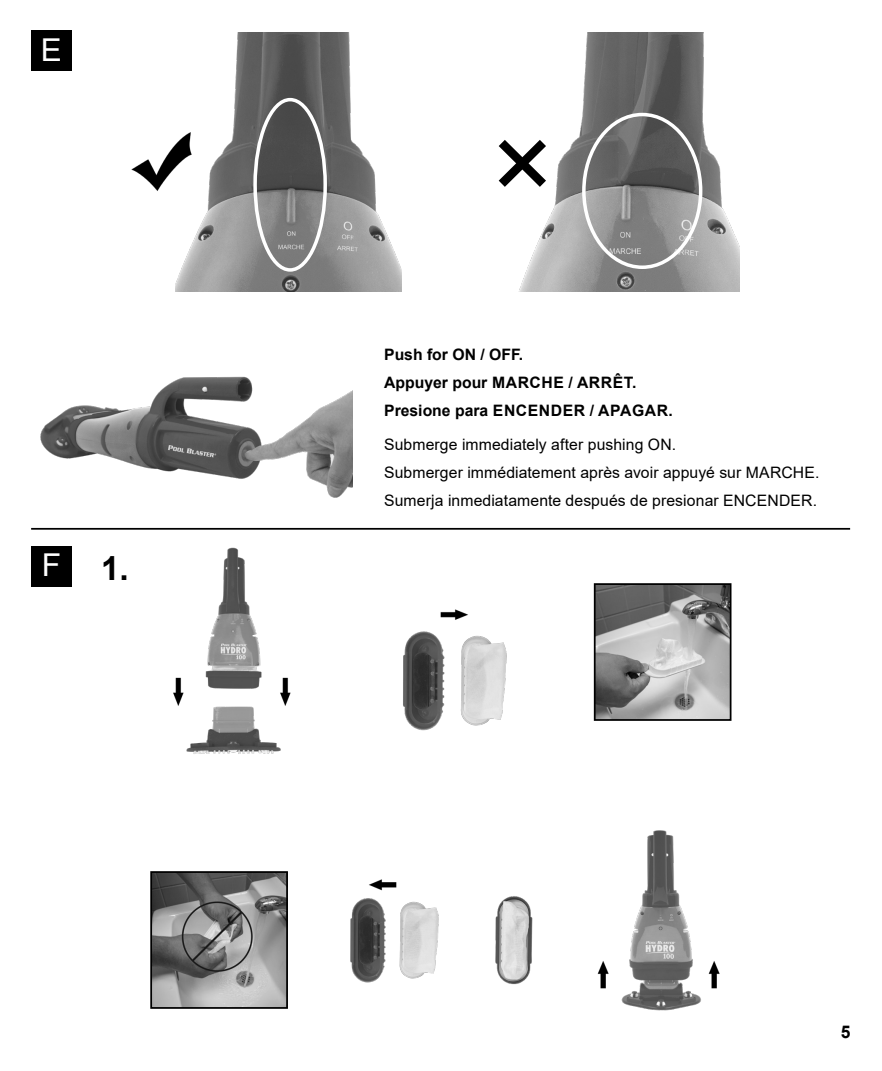
<style>
.page{position:relative;width:882px;height:1071px;background:#fff}
.page>*{position:absolute;margin:0;border:0;box-sizing:border-box;transform-origin:0 0}
.t1{font:700 33.25px "Arial";color:#000}
.t2{font:31.5px "Arial";color:#fff}
.t3{font:700 17.5px "Arial";color:#000}
.t4{font:15.75px "Arial";letter-spacing:.005em;color:#000}
.t5{font:700 15.75px "Arial";color:#000}
</style>
<div class="page">
<div style="left:31px;top:31px;width:41px;height:40px;background:#000"></div>
<div style="left:31px;top:546px;width:41px;height:41px;background:#000"></div>
<hr style="left:31px;top:528px;width:819px;height:2px;background:#000">
<img style="left:173px;top:677px;width:8px;height:29px">
<img style="left:708px;top:961px;width:12px;height:28px">
<img style="left:288px;top:692px;width:3px;height:8px">
<img style="left:597px;top:961px;width:12px;height:28px">
<img style="left:440px;top:609px;width:28px;height:11px">
<img style="left:369px;top:879px;width:28px;height:12px">
<img style="left:40px;top:376px;width:312px;height:122px">
<img style="left:403px;top:631px;width:104px;height:100px">
<img style="left:350px;top:896px;width:183px;height:89px">
<img style="left:181px;top:547px;width:107px;height:207px">
<img style="left:597px;top:586px;width:132px;height:132px">
<div style="left:594px;top:583px;width:138px;height:138px;border:2px solid #000"></div>
<img style="left:153px;top:874px;width:132px;height:132px">
<div style="left:150px;top:871px;width:138px;height:138px;border:2px solid #000"></div>
<img style="left:175px;top:32px;width:227px;height:259px">
<img style="left:519px;top:32px;width:221px;height:259px">
<div style="left:253px;top:98px;width:74px;height:174px;border:4px solid #fff;border-radius:50%"></div>
<div style="left:582px;top:113px;width:120px;height:156px;border:4px solid #fff;border-radius:50%"></div>
<img style="left:131px;top:129px;width:63px;height:64px">
<svg style="left:498px;top:131px;width:57px;height:65px"></svg>
<img style="left:621px;top:830px;width:80px;height:181px">
<p class="t2" style="left:41px;top:28px;width:23px">E</p>
<p class="t2" style="left:42px;top:543px;width:21px">F</p>
<p class="t1" style="left:101px;top:545px;width:29px">1.</p>
<p class="t5" style="left:384px;top:343px;width:141px">Push for ON / OFF.</p>
<p class="t5" style="left:384px;top:371px;width:254px">Appuyer pour MARCHE / ARRÊT.</p>
<p class="t5" style="left:384px;top:399px;width:290px">Presione para ENCENDER / APAGAR.</p>
<p class="t4" style="left:384px;top:434px;width:294px">Submerge immediately after pushing ON.</p>
<p class="t4" style="left:384px;top:462px;width:437px">Submerger immédiatement après avoir appuyé sur MARCHE.</p>
<p class="t4" style="left:384px;top:490px;width:435px">Sumerja inmediatamente después de presionar ENCENDER.</p>
<p class="t3" style="left:841px;top:1020px;width:11px">5</p>
</div>
